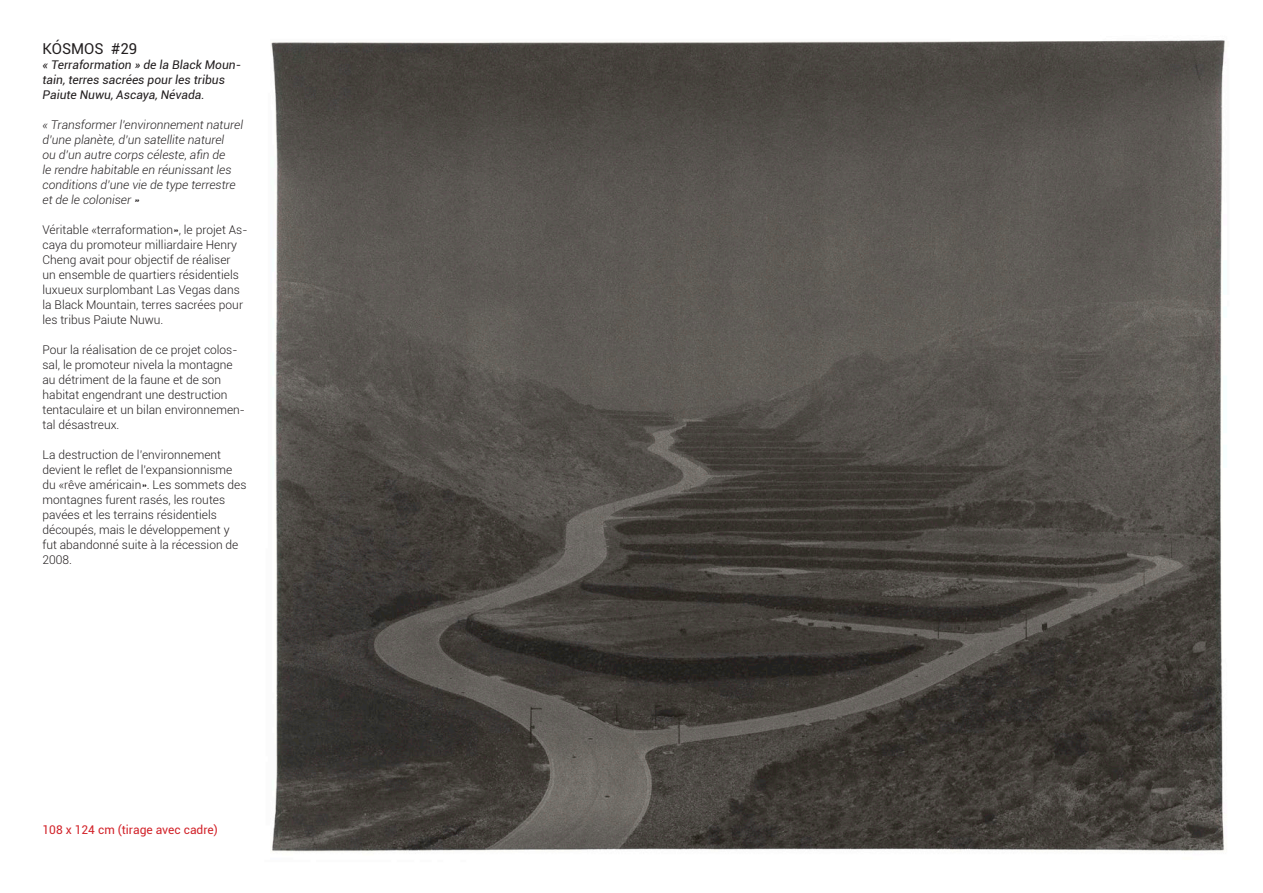
<style>
.page{position:relative;width:1263px;height:893px;background:#fff}
.page>*{position:absolute;margin:0;border:0;box-sizing:border-box;transform-origin:0 0}
.t1{font:15px "Roboto";color:#231f20}
.t2{font:300 12px/15px "Roboto";color:#231f20}
.t3{font:italic 300 12px/15px "Roboto";color:#231f20}
.t4{font:italic 12px/15px "Roboto";color:#231f20}
.t5{font:12px "Roboto";color:#d2232a}
</style>
<div class="page">
<img style="left:271px;top:40px;width:955px;height:812px">
<p class="t1" style="left:43px;top:38px;width:96px">KÓSMOS #29</p>
<p class="t4" style="left:43px;top:57px;width:200px">« Terraformation » de la Black Moun&shy;tain, terres sacrées pour les tribus<br>Paiute Nuwu, Ascaya, Névada.</p>
<p class="t3" style="left:43px;top:117px;width:202px">« Transformer l’environnement naturel d’une planète, d’un satellite naturel<br>ou d’un autre corps céleste, afin de<br>le rendre habitable en réunissant les conditions d’une vie de type terrestre et de le coloniser »</p>
<p class="t2" style="left:43px;top:222px;width:206px">Véritable «terraformation», le projet As&shy;caya du promoteur milliardaire Henry Cheng avait pour objectif de réaliser<br>un ensemble de quartiers résidentiels luxueux surplombant Las Vegas dans la Black Mountain, terres sacrées pour les tribus Paiute Nuwu.</p>
<p class="t2" style="left:43px;top:342px;width:204px">Pour la réalisation de ce projet colos&shy;sal, le promoteur nivela la montagne au détriment de la faune et de son habitat engendrant une destruction tentaculaire et un bilan environnemen&shy;tal désastreux.</p>
<p class="t2" style="left:43px;top:447px;width:205px">La destruction de l’environnement devient le reflet de l’expansionnisme du «rêve américain». Les sommets des montagnes furent rasés, les routes pavées et les terrains résidentiels découpés, mais le développement y fut abandonné suite à la récession de<br>2008.</p>
<p class="t5" style="left:43px;top:821px;width:177px">108 x 124 cm (tirage avec cadre)</p>
</div>
